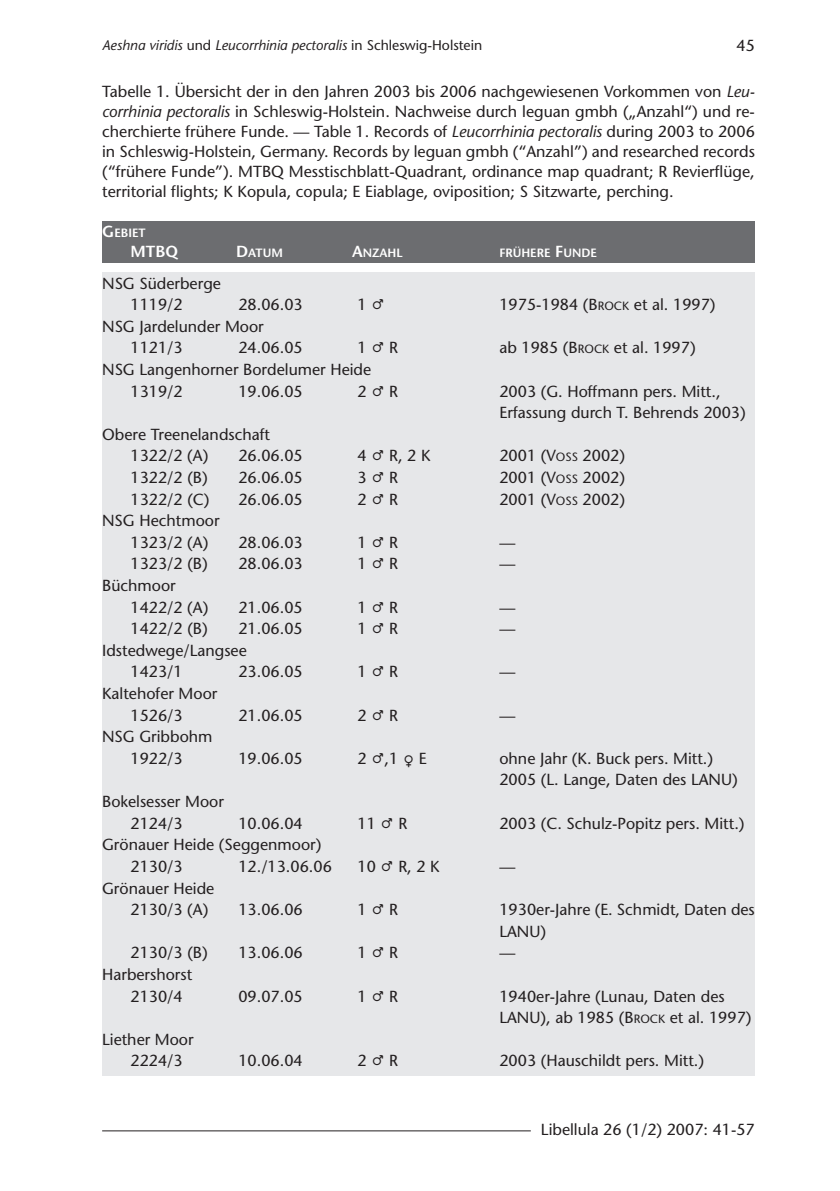
<style>
.page{position:relative;width:840px;height:1191px;background:#fff}
.page>*{position:absolute;margin:0;border:0;box-sizing:border-box;transform-origin:0 0}
.t1{font:16px/21.6px "Stone Sans";color:#231f20}
.t2{font:600 16px "Stone Sans";color:#fff}
.t3{font:italic 14px "Stone Sans";color:#231f20}
.t4{font:600 12px "Stone Sans";color:#fff}
.s1{font-style:normal}
.s2{font-style:italic}
.s3{font-size:16px}
.s4{font-family:"Quirks ICG"}
.s5{font-size:12px}
</style>
<div class="page">
<div style="left:102px;top:221px;width:652px;height:42px;background:#6c6d70"></div>
<div style="left:102px;top:272px;width:652px;height:803px;background:#e6e7e9"></div>
<hr style="left:102px;top:1130px;width:428px;height:1px;background:#231f20">
<p class="t3" style="left:102px;top:40px;width:381px">Aeshna viridis <span class="s1">und</span> Leucorrhinia pectoralis <span class="s1">in Schleswig-Holstein</span></p>
<p class="t1" style="left:736px;top:37px;width:20px">45</p>
<p class="t1" style="left:102px;top:83px;width:654px;line-height:20px;text-align:justify">Tabelle 1. Übersicht der in den Jahren 2003 bis 2006 nachgewiesenen Vorkommen von <span class="s2">Leu&shy;corrhinia pectoralis</span> in Schleswig-Holstein. Nachweise durch leguan gmbh („Anzahl“) und re&shy;cherchierte frühere Funde. — Table 1. Records of <span class="s2">Leucorrhinia pectoralis</span> during 2003 to 2006 in Schleswig-Holstein, Germany. Records by leguan gmbh (“Anzahl”) and researched records (“frühere Funde”). MTBQ Messtischblatt-Quadrant, ordinance map quadrant; R Revierflüge, territorial flights; K Kopula, copula; E Eiablage, oviposition; S Sitzwarte, perching.</p>
<p class="t4" style="left:102px;top:228px;width:45px"><span class="s3">G</span>EBIET</p>
<p class="t2" style="left:130px;top:245px;width:49px">MTBQ</p>
<p class="t4" style="left:236px;top:248px;width:48px"><span class="s3">D</span>ATUM</p>
<p class="t4" style="left:352px;top:248px;width:52px"><span class="s3">A</span>NZAHL</p>
<p class="t4" style="left:499px;top:248px;width:99px">FRÜHERE <span class="s3">F</span>UNDE</p>
<p class="t1" style="left:130px;top:274px;width:92px;text-indent:-28px">NSG Süderberge<br>1119/2</p>
<p class="t1" style="left:238px;top:295px;width:66px">28.06.03</p>
<p class="t1" style="left:357px;top:295px;width:29px">1 <span class="s4">P</span></p>
<p class="t1" style="left:499px;top:295px;width:217px">1975-1984 (B<span class="s5">ROCK</span> et al. 1997)</p>
<p class="t1" style="left:130px;top:317px;width:135px;text-indent:-28px">NSG Jardelunder Moor<br>1121/3</p>
<p class="t1" style="left:238px;top:339px;width:66px">24.06.05</p>
<p class="t1" style="left:357px;top:339px;width:42px">1 <span class="s4">P</span> R</p>
<p class="t1" style="left:499px;top:339px;width:197px">ab 1985 (B<span class="s5">ROCK</span> et al. 1997)</p>
<p class="t1" style="left:130px;top:360px;width:242px;text-indent:-28px">NSG Langenhorner Bordelumer Heide<br>1319/2</p>
<p class="t1" style="left:238px;top:382px;width:66px">19.06.05</p>
<p class="t1" style="left:357px;top:382px;width:42px">2 <span class="s4">P</span> R</p>
<p class="t1" style="left:499px;top:382px;width:248px">2003 (G. Hoffmann pers. Mitt.,<br>Erfassung durch T. Behrends 2003)</p>
<p class="t1" style="left:130px;top:425px;width:141px;text-indent:-28px">Obere Treenelandschaft<br>1322/2 (A)</p>
<p class="t1" style="left:238px;top:447px;width:66px">26.06.05</p>
<p class="t1" style="left:357px;top:447px;width:74px">4 <span class="s4">P</span> R, 2 K</p>
<p class="t1" style="left:499px;top:447px;width:127px">2001 (V<span class="s5">OSS</span> 2002)</p>
<p class="t1" style="left:130px;top:468px;width:79px">1322/2 (B)</p>
<p class="t1" style="left:238px;top:468px;width:66px">26.06.05</p>
<p class="t1" style="left:357px;top:468px;width:42px">3 <span class="s4">P</span> R</p>
<p class="t1" style="left:499px;top:468px;width:127px">2001 (V<span class="s5">OSS</span> 2002)</p>
<p class="t1" style="left:130px;top:490px;width:80px">1322/2 (C)</p>
<p class="t1" style="left:238px;top:490px;width:66px">26.06.05</p>
<p class="t1" style="left:357px;top:490px;width:42px">2 <span class="s4">P</span> R</p>
<p class="t1" style="left:499px;top:490px;width:127px">2001 (V<span class="s5">OSS</span> 2002)</p>
<p class="t1" style="left:130px;top:511px;width:90px;text-indent:-28px">NSG Hechtmoor<br>1323/2 (A)</p>
<p class="t1" style="left:238px;top:533px;width:66px">28.06.03</p>
<p class="t1" style="left:357px;top:533px;width:42px">1 <span class="s4">P</span> R</p>
<p class="t1" style="left:499px;top:533px;width:17px">—</p>
<p class="t1" style="left:130px;top:555px;width:79px">1323/2 (B)</p>
<p class="t1" style="left:238px;top:555px;width:66px">28.06.03</p>
<p class="t1" style="left:357px;top:555px;width:42px">1 <span class="s4">P</span> R</p>
<p class="t1" style="left:499px;top:555px;width:17px">—</p>
<p class="t1" style="left:130px;top:576px;width:79px;text-indent:-28px">Büchmoor<br>1422/2 (A)</p>
<p class="t1" style="left:238px;top:598px;width:66px">21.06.05</p>
<p class="t1" style="left:357px;top:598px;width:42px">1 <span class="s4">P</span> R</p>
<p class="t1" style="left:499px;top:598px;width:17px">—</p>
<p class="t1" style="left:130px;top:619px;width:79px">1422/2 (B)</p>
<p class="t1" style="left:238px;top:619px;width:66px">21.06.05</p>
<p class="t1" style="left:357px;top:619px;width:42px">1 <span class="s4">P</span> R</p>
<p class="t1" style="left:499px;top:619px;width:17px">—</p>
<p class="t1" style="left:130px;top:641px;width:118px;text-indent:-28px">Idstedwege/Langsee<br>1423/1</p>
<p class="t1" style="left:238px;top:663px;width:66px">23.06.05</p>
<p class="t1" style="left:357px;top:663px;width:42px">1 <span class="s4">P</span> R</p>
<p class="t1" style="left:499px;top:663px;width:17px">—</p>
<p class="t1" style="left:102px;top:684px;width:117px;text-align:center">Kaltehofer Moor<br>1526/3</p>
<p class="t1" style="left:102px;top:727px;width:112px;text-align:center">NSG Gribbohm<br>1922/3</p>
<p class="t1" style="left:238px;top:706px;width:66px">21.06.05</p>
<p class="t1" style="left:357px;top:706px;width:42px">2 <span class="s4">P</span> R</p>
<p class="t1" style="left:499px;top:706px;width:17px">—</p>
<p class="t1" style="left:238px;top:749px;width:66px">19.06.05</p>
<p class="t1" style="left:357px;top:749px;width:71px">2 <span class="s4">P</span>,1 <span class="s4">O</span> E</p>
<p class="t1" style="left:499px;top:749px;width:240px">ohne Jahr (K. Buck pers. Mitt.)<br>2005 (L. Lange, Daten des LANU)</p>
<p class="t1" style="left:130px;top:792px;width:95px;text-indent:-28px">Bokelsesser Moor<br>2124/3</p>
<p class="t1" style="left:238px;top:814px;width:66px">10.06.04</p>
<p class="t1" style="left:357px;top:814px;width:51px">11 <span class="s4">P</span> R</p>
<p class="t1" style="left:499px;top:814px;width:246px">2003 (C. Schulz-Popitz pers. Mitt.)</p>
<p class="t1" style="left:130px;top:835px;width:192px;text-indent:-28px">Grönauer Heide (Seggenmoor)<br>2130/3</p>
<p class="t1" style="left:238px;top:857px;width:95px">12./13.06.06</p>
<p class="t1" style="left:357px;top:857px;width:84px">10 <span class="s4">P</span> R, 2 K</p>
<p class="t1" style="left:499px;top:857px;width:17px">—</p>
<p class="t1" style="left:130px;top:879px;width:85px;text-indent:-28px">Grönauer Heide<br>2130/3 (A)</p>
<p class="t1" style="left:238px;top:900px;width:66px">13.06.06</p>
<p class="t1" style="left:357px;top:900px;width:42px">1 <span class="s4">P</span> R</p>
<p class="t1" style="left:499px;top:900px;width:257px">1930er-Jahre (E. Schmidt, Daten des<br>LANU)</p>
<p class="t1" style="left:130px;top:943px;width:79px">2130/3 (B)</p>
<p class="t1" style="left:238px;top:943px;width:66px">13.06.06</p>
<p class="t1" style="left:357px;top:943px;width:42px">1 <span class="s4">P</span> R</p>
<p class="t1" style="left:499px;top:943px;width:17px">—</p>
<p class="t1" style="left:130px;top:965px;width:63px;text-indent:-28px">Harbershorst<br>2130/4</p>
<p class="t1" style="left:238px;top:987px;width:66px">09.07.05</p>
<p class="t1" style="left:357px;top:987px;width:42px">1 <span class="s4">P</span> R</p>
<p class="t1" style="left:499px;top:987px;width:253px">1940er-Jahre (Lunau, Daten des<br>LANU), ab 1985 (B<span class="s5">ROCK</span> et al. 1997)</p>
<p class="t1" style="left:130px;top:1030px;width:65px;text-indent:-28px">Liether Moor<br>2224/3</p>
<p class="t1" style="left:238px;top:1051px;width:66px">10.06.04</p>
<p class="t1" style="left:357px;top:1051px;width:42px">2 <span class="s4">P</span> R</p>
<p class="t1" style="left:499px;top:1051px;width:206px">2003 (Hauschildt pers. Mitt.)</p>
<p class="t1" style="left:540px;top:1120px;width:215px">Libellula 26 (1/2) 2007: 41-57</p>
</div>
